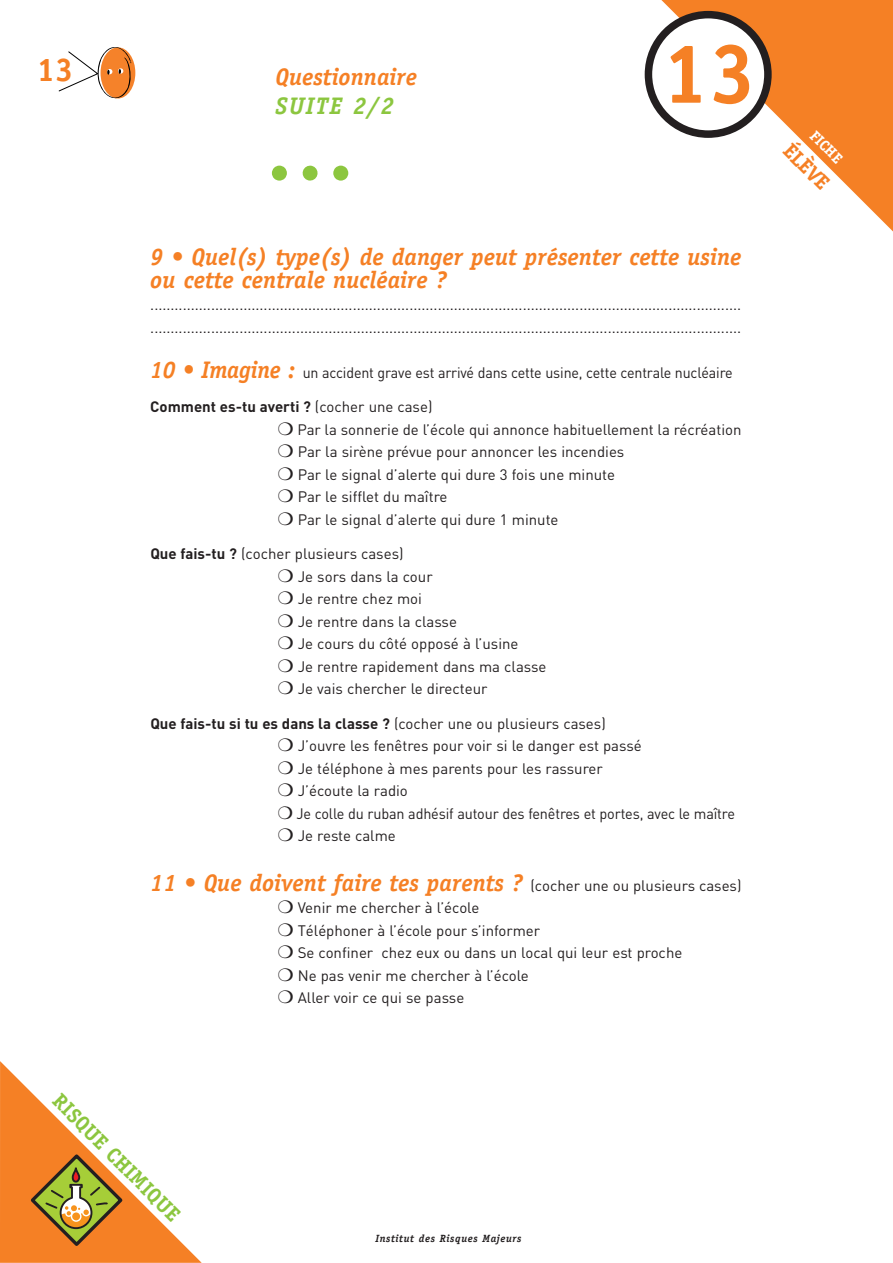
<style>
.page{position:relative;width:893px;height:1263px;background:#fff}
.page>*{position:absolute;margin:0;border:0;box-sizing:border-box;transform-origin:0 0}
.t1{font:700 84.9px "Officina Serif";color:#f58025}
.t2{font:700 32.85px "Officina Serif";color:#f58025}
.t3{font:italic 700 24px/22.5px "Officina Serif";color:#f58025}
.t4{font:italic 700 24px "Officina Serif";letter-spacing:.055em;color:#8cc63f}
.t5{font:700 21px "Officina Serif";color:#8cc63f}
.t6{font:700 21px "Officina Serif";color:#f58025}
.t7{font:15px/22.5px "DIN";color:#231f20}
.t8{font:15px "DIN";color:#231f20;scale:.95 1}
.t9{font:700 15px "Officina Serif";color:#fff}
.t10{font:italic 700 10.5px "Officina Serif";letter-spacing:.055em;color:#231f20}
.s1{font-family:"Officina Serif";font-weight:700;font-style:italic;font-size:24px;color:#f58025}
.s2{font-weight:700}
.s3{font-family:"DIN";font-weight:400;font-style:normal;font-size:15px;color:#231f20}
</style>
<div class="page">
<svg style="left:661px;top:0;width:232px;height:231px;fill:#f58025"></svg>
<svg style="left:272px;top:166px;width:46px;height:15px"></svg>
<svg style="left:333px;top:166px;width:15px;height:15px"></svg>
<div style="left:101px;top:47px;width:34px;height:51px;background:#f5822a;border-radius:50%"></div>
<svg style="left:58px;top:47px;width:74px;height:52px"></svg>
<svg style="left:0;top:1061px;width:202px;height:202px"></svg>
<svg style="left:645px;top:11px;width:127px;height:127px"></svg>
<h2 class="t2" style="left:37px;top:58px;width:38px">13</h2>
<h3 class="t3" style="left:276px;top:67px;width:143px">Questionnaire</h3>
<h3 class="t4" style="left:276px;top:96px;width:120px">SUITE 2/2</h3>
<h1 class="t1" style="left:662px;top:42px;width:96px">13</h1>
<h3 class="t3" style="left:150px;top:248px;width:593px">9 • Quel(s) type(s) de danger peut présenter cette usine ou cette centrale nucléaire ?</h3>
<p class="t7" style="left:150px;top:295px;width:592px">.................................................................................................................................................. ..................................................................................................................................................</p>
<p class="t8" style="left:150px;top:367px;width:614px"><span class="s1">10 • Imagine :</span> un accident grave est arrivé dans cette usine, cette centrale nucléaire</p>
<p class="t7" style="left:278px;top:397px;width:465px;text-indent:-128px"><span class="s2">Comment es-tu averti ?</span> (cocher une case)<br>❍ Par la sonnerie de l’école qui annonce habituellement la récréation ❍ Par la sirène prévue pour annoncer les incendies<br>❍ Par le signal d’alerte qui dure 3 fois une minute<br>❍ Par le sifflet du maître<br>❍ Par le signal d’alerte qui dure 1 minute</p>
<p class="t7" style="left:278px;top:544px;width:270px;text-indent:-128px"><span class="s2">Que fais-tu ?</span> (cocher plusieurs cases)<br>❍ Je sors dans la cour<br>❍ Je rentre chez moi<br>❍ Je rentre dans la classe<br>❍ Je cours du côté opposé à l’usine<br>❍ Je rentre rapidement dans ma classe ❍ Je vais chercher le directeur</p>
<p class="t7" style="left:278px;top:714px;width:459px;text-indent:-128px"><span class="s2">Que fais-tu si tu es dans la classe ?</span> (cocher une ou plusieurs cases)<br>❍ J’ouvre les fenêtres pour voir si le danger est passé<br>❍ Je téléphone à mes parents pour les rassurer<br>❍ J’écoute la radio<br>❍ Je colle du ruban adhésif autour des fenêtres et portes, avec le maître ❍ Je reste calme</p>
<h3 class="t3" style="left:150px;top:873px;width:593px">11 • Que doivent faire tes parents ? <span class="s3">(cocher une ou plusieurs cases)</span></h3>
<p class="t7" style="left:278px;top:898px;width:406px">❍ Venir me chercher à l’école<br>❍ Téléphoner à l’école pour s’informer<br>❍ Se confiner chez eux ou dans un local qui leur est proche ❍ Ne pas venir me chercher à l’école<br>❍ Aller voir ce qui se passe</p>
<p class="t9" style="left:816px;top:129px;width:41px;rotate:45deg">FICHE</p>
<h3 class="t6" style="left:792px;top:141px;width:57px;rotate:45deg">ÉLÈVE</h3>
<h3 class="t5" style="left:62px;top:1091px;width:172px;rotate:45deg">RISQUE CHIMIQUE</h3>
<p class="t10" style="left:376px;top:1234px;width:147px">Institut des Risques Majeurs</p>
</div>
